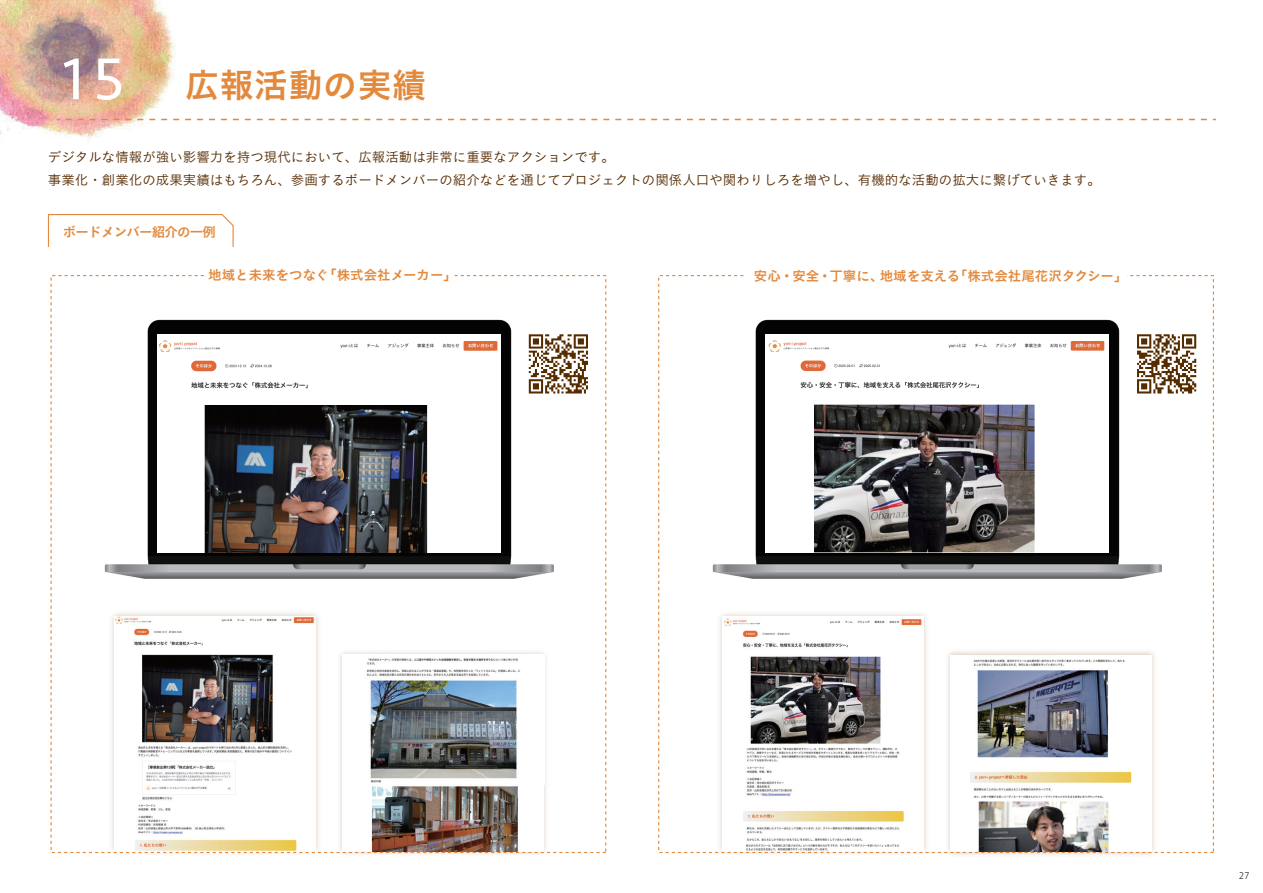
<style>
.page{position:relative;width:1263px;height:893px;background:#fff}
.page>*{position:absolute;margin:0;border:0;box-sizing:border-box;transform-origin:0 0}
.t1{font:34.5px "Koburina Go Std W6";color:#e3893c}
.t2{font:13.5px/23.7px "Koburina Go Std W3";color:#552b00}
.t3{font:13.5px "Koburina Go Std W6";color:#e3893c}
.t4{font:13.5px "Koburina Go Std W6";letter-spacing:-.06em;color:#e3893c}
.t5{font:300 10.2px "Seravek";color:#312f30}
.s1{font-family:"Seravek";font-size:61.2px;color:#fff}
</style>
<div class="page">
<img style="left:0;top:0;width:179px;height:142px">
<svg style="left:66px;top:119px;width:1150px;height:1px"></svg>
<img style="left:147px;top:319px;width:425px;height:260px">
<img style="left:157px;top:335px;width:344px;height:217px">
<img style="left:369px;top:651px;width:229px;height:204px">
<img style="left:60px;top:562px;width:309px;height:293px">
<img style="left:114px;top:616px;width:202px;height:235px">
<img style="left:343px;top:655px;width:201px;height:196px">
<img style="left:755px;top:319px;width:423px;height:260px">
<img style="left:765px;top:335px;width:343px;height:217px">
<img style="left:977px;top:651px;width:228px;height:204px">
<img style="left:672px;top:562px;width:305px;height:293px">
<svg style="left:47px;top:214px;width:187px;height:33px"></svg>
<img style="left:950px;top:655px;width:201px;height:196px">
<img style="left:722px;top:617px;width:201px;height:234px">
<svg style="left:529px;top:334px;width:59px;height:59px"></svg>
<svg style="left:1137px;top:334px;width:59px;height:59px"></svg>
<h1 class="t1" style="left:62px;top:58px;width:365px"><span class="s1">1 5</span> 広報活動の実績</h1>
<p class="t2" style="left:48px;top:144px;width:1055px">デジタルな情報が強い影響力を持つ現代において、広報活動は非常に重要なアクションです。<br>事業化・創業化の成果実績はもちろん、参画するボードメンバーの紹介などを通じてプロジェクトの関係人口や関わりしろを増やし、有機的な活動の拡大に繋げていきます。</p>
<p class="t4" style="left:63px;top:222px;width:155px">ボードメンバー紹介の一例</p>
<p class="t3" style="left:208px;top:265px;width:250px">地域と未来をつなぐ「株式会社メーカー」</p>
<p class="t3" style="left:754px;top:265px;width:375px">安心・安全・丁寧に、地域を支える「株式会社尾花沢タクシー」</p>
<p class="t5" style="left:1239px;top:870px;width:12px">27</p>
</div>
